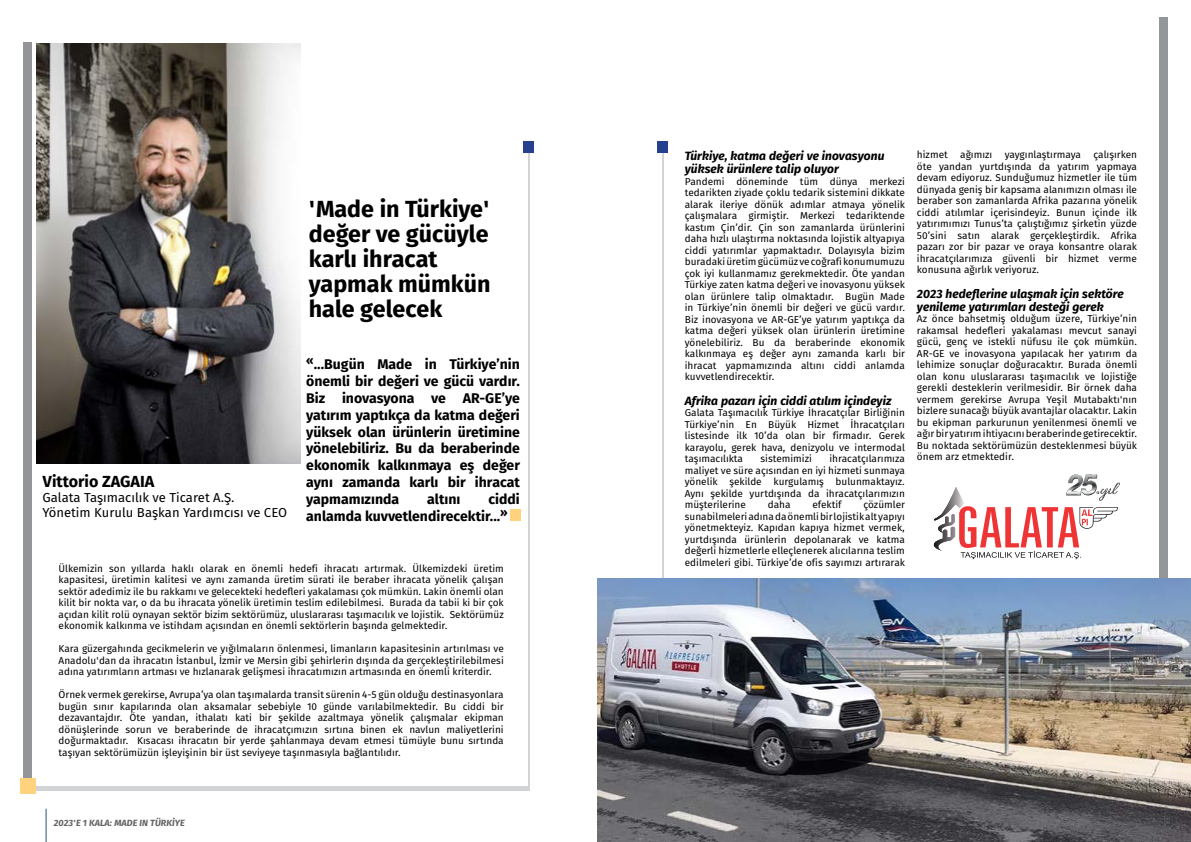
<style>
.page{position:relative;width:1191px;height:842px;background:#fff}
.page>*{position:absolute;margin:0;border:0;box-sizing:border-box;transform-origin:0 0}
.t1{font:700 23.3px/25px "Fira Sans OT";color:#000}
.t2{font:700 16px "Fira Sans OT";color:#000}
.t3{font:700 14px/16.8px "Fira Sans OT";color:#000;text-align:justify}
.t4{font:13px/15px "Fira Sans OT";color:#000}
.t5{font:italic 700 12px/13px "Fira Sans OT";color:#000}
.t6{font:10px/11.5px "Fira Sans OT";color:#000;text-align:justify}
.t7{font:italic 700 9px "Fira Sans OT";color:#636466}
.s1{font-weight:400;font-size:18px}
</style>
<div class="page">
<div style="left:23px;top:43px;width:9px;height:746px;background:#939598"></div>
<svg style="left:1167px;top:40px;width:1px;height:104px"></svg>
<hr style="left:46px;top:809px;width:1px;height:33px;background:#235380">
<hr style="left:33px;top:786px;width:496px;height:4px;background:#d1d3d4">
<hr style="left:528px;top:150px;width:1px;height:639px;background:#d1d3d4">
<div style="left:523px;top:141px;width:10px;height:11px;background:#25408f"></div>
<hr style="left:662px;top:150px;width:1px;height:639px;background:#d1d3d4">
<div style="left:657px;top:141px;width:11px;height:11px;background:#25408f"></div>
<div style="left:20px;top:778px;width:16px;height:16px;background:#ffd27d"></div>
<div style="left:1159px;top:17px;width:8px;height:760px;background:#94979a"></div>
<div style="left:510px;top:510px;width:11px;height:11px;background:#ffd27d"></div>
<img style="left:37px;top:43px;width:263px;height:420px">
<svg style="left:933px;top:474px;width:187px;height:85px"></svg>
<img style="left:597px;top:578px;width:594px;height:264px">
<h2 class="t2" style="left:43px;top:470px;width:113px">Vittorio ZAGAIA</h2>
<h3 class="t4" style="left:43px;top:491px;width:246px">Galata Taşımacılık ve Ticaret A.Ş.<br>Yönetim Kurulu Başkan Yardımcısı ve CEO</h3>
<h1 class="t1" style="left:309px;top:198px;width:183px">'Made in Türkiye' değer ve gücüyle karlı ihracat yapmak mümkün hale gelecek</h1>
<p class="t3" style="left:306px;top:357px;width:215px"><sup>«</sup>...Bugün Made in Türkiye’nin önemli bir değeri ve gücü vardır.<br>Biz inovasyona ve AR-GE’ye yatırım yaptıkça da katma değeri yüksek olan ürünlerin üretimine yönelebiliriz. Bu da beraberinde ekonomik kalkınmaya eş değer aynı zamanda karlı bir ihracat yapmamızında</p>
<h3 class="t3" style="left:306px;top:491px;width:215px;text-indent:182px">ciddi anlamda kuvvetlendirecektir...<sup>»</sup></h3>
<h3 class="t3" style="left:427px;top:491px;width:35px">altını</h3>
<p class="t6" style="left:59px;top:563px;width:447px">Ülkemizin son yıllarda haklı olarak en önemli hedefi ihracatı artırmak. Ülkemizdeki üretim kapasitesi, üretimin kalitesi ve aynı zamanda üretim sürati ile beraber ihracata yönelik çalışan sektör adedimiz ile bu rakkamı ve gelecekteki hedefleri yakalaması çok mümkün. Lakin önemli olan kilit bir nokta var, o da bu ihracata yönelik üretimin teslim edilebilmesi. Burada da tabii ki bir çok açıdan kilit rolü oynayan sektör bizim sektörümüz, uluslararası taşımacılık ve lojistik. Sektörümüz ekonomik kalkınma ve istihdam açısından en önemli sektörlerin başında gelmektedir.</p>
<p class="t6" style="left:59px;top:644px;width:447px">Kara güzergahında gecikmelerin ve yığılmaların önlenmesi, limanların kapasitesinin artırılması ve Anadolu'dan da ihracatın İstanbul, İzmir ve Mersin gibi şehirlerin dışında da gerçekleştirilebilmesi adına yatırımların artması ve hızlanarak gelişmesi ihracatımızın artmasında en önemli kriterdir.</p>
<p class="t6" style="left:59px;top:690px;width:447px">Örnek vermek gerekirse, Avrupa’ya olan taşımalarda transit sürenin 4-5 gün olduğu destinasyonlara bugün sınır kapılarında olan aksamalar sebebiyle 10 günde varılabilmektedir. Bu ciddi bir dezavantajdır. Öte yandan, ithalatı kati bir şekilde azaltmaya yönelik çalışmalar ekipman dönüşlerinde sorun ve beraberinde de ihracatçımızın sırtına binen ek navlun maliyetlerini doğurmaktadır. Kısacası ihracatın bir yerde şahlanmaya devam etmesi tümüyle bunu sırtında taşıyan sektörümüzün işleyişinin bir üst seviyeye taşınmasıyla bağlantılıdır.</p>
<p class="t7" style="left:19px;top:817px;width:168px"><span class="s1">22</span> 2023'E 1 KALA: MADE IN TÜRKİYE</p>
<p class="t5" style="left:685px;top:150px;width:201px">Türkiye, katma değeri ve inovasyonu yüksek ürünlere talip oluyor</p>
<p class="t6" style="left:685px;top:176px;width:222px">Pandemi döneminde tüm dünya merkezi tedarikten ziyade çoklu tedarik sistemini dikkate alarak ileriye dönük adımlar atmaya yönelik çalışmalara girmiştir. Merkezi tedariktende kastım Çin’dir. Çin son zamanlarda ürünlerini daha hızlı ulaştırma noktasında lojistik altyapıya ciddi yatırımlar yapmaktadır. Dolayısyla bizim buradaki üretim gücümüz ve coğrafi konumumuzu çok iyi kullanmamız gerekmektedir. Öte yandan Türkiye zaten katma değeri ve inovasyonu yüksek olan ürünlere talip olmaktadır. Bugün Made in Türkiye’nin önemli bir değeri ve gücü vardır.<br>Biz inovasyona ve AR-GE’ye yatırım yaptıkça da katma değeri yüksek olan ürünlerin üretimine yönelebiliriz. Bu da beraberinde ekonomik kalkınmaya eş değer aynı zamanda karlı bir ihracat yapmamızında altını ciddi anlamda kuvvetlendirecektir.</p>
<p class="t5" style="left:685px;top:395px;width:208px">Afrika pazarı için ciddi atılım içindeyiz</p>
<p class="t6" style="left:685px;top:408px;width:222px">Galata Taşımacılık Türkiye İhracatçılar Birliğinin Türkiye’nin En Büyük Hizmet İhracatçıları listesinde ilk 10’da olan bir firmadır. Gerek karayolu, gerek hava, denizyolu ve intermodal taşımacılıkta</p>
<p class="t6" style="left:685px;top:454px;width:222px;text-indent:145px">ihracatçılarımıza maliyet ve süre açısından en iyi hizmeti sunmaya yönelik şekilde kurgulamış bulunmaktayız.<br>Aynı şekilde yurtdışında da ihracatçılarımızın müşterilerine</p>
<p class="t6" style="left:760px;top:454px;width:53px">sistemimizi</p>
<p class="t6" style="left:768px;top:500px;width:24px">daha</p>
<p class="t6" style="left:812px;top:500px;width:31px">efektif</p>
<p class="t6" style="left:685px;top:500px;width:222px;text-indent:179px">çözümler sunabilmeleri adına da önemli bir lojistik alt yapıyı yönetmekteyiz. Kapıdan kapıya hizmet vermek, yurtdışında ürünlerin depolanarak ve katma değerli hizmetlerle elleçlenerek alıcılarına teslim edilmeleri gibi. Türkiye’de ofis sayımızı artırarak</p>
<p class="t6" style="left:917px;top:150px;width:222px">hizmet ağımızı yaygınlaştırmaya çalışırken öte yandan yurtdışında da yatırım yapmaya devam ediyoruz. Sunduğumuz hizmetler ile tüm dünyada geniş bir kapsama alanımızın olması ile beraber son zamanlarda Afrika pazarına yönelik ciddi atılımlar içerisindeyiz. Bunun içinde ilk yatırımımızı Tunus’ta çalıştığımız şirketin yüzde 50’sini satın alarak gerçekleştirdik. Afrika pazarı zor bir pazar ve oraya konsantre olarak ihracatçılarımıza güvenli bir hizmet verme konusuna ağırlık veriyoruz.</p>
<p class="t5" style="left:917px;top:288px;width:208px">2023 hedeflerine ulaşmak için sektöre yenileme yatırımları desteği gerek</p>
<p class="t6" style="left:917px;top:314px;width:222px">Az önce bahsetmiş olduğum üzere, Türkiye’nin rakamsal hedefleri yakalaması mevcut sanayi gücü, genç ve istekli nüfusu ile çok mümkün.<br>AR-GE ve inovasyona yapılacak her yatırım da lehimize sonuçlar doğuracaktır. Burada önemli olan konu uluslararası taşımacılık ve lojistiğe gerekli desteklerin verilmesidir. Bir örnek daha vermem gerekirse Avrupa Yeşil Mutabaktı'nın bizlere sunacağı büyük avantajlar olacaktır. Lakin bu ekipman parkurunun yenilenmesi önemli ve ağır bir yatırım ihtiyacını beraberinde getirecektir.<br>Bu noktada sektörümüzün desteklenmesi büyük önem arz etmektedir.</p>
</div>
